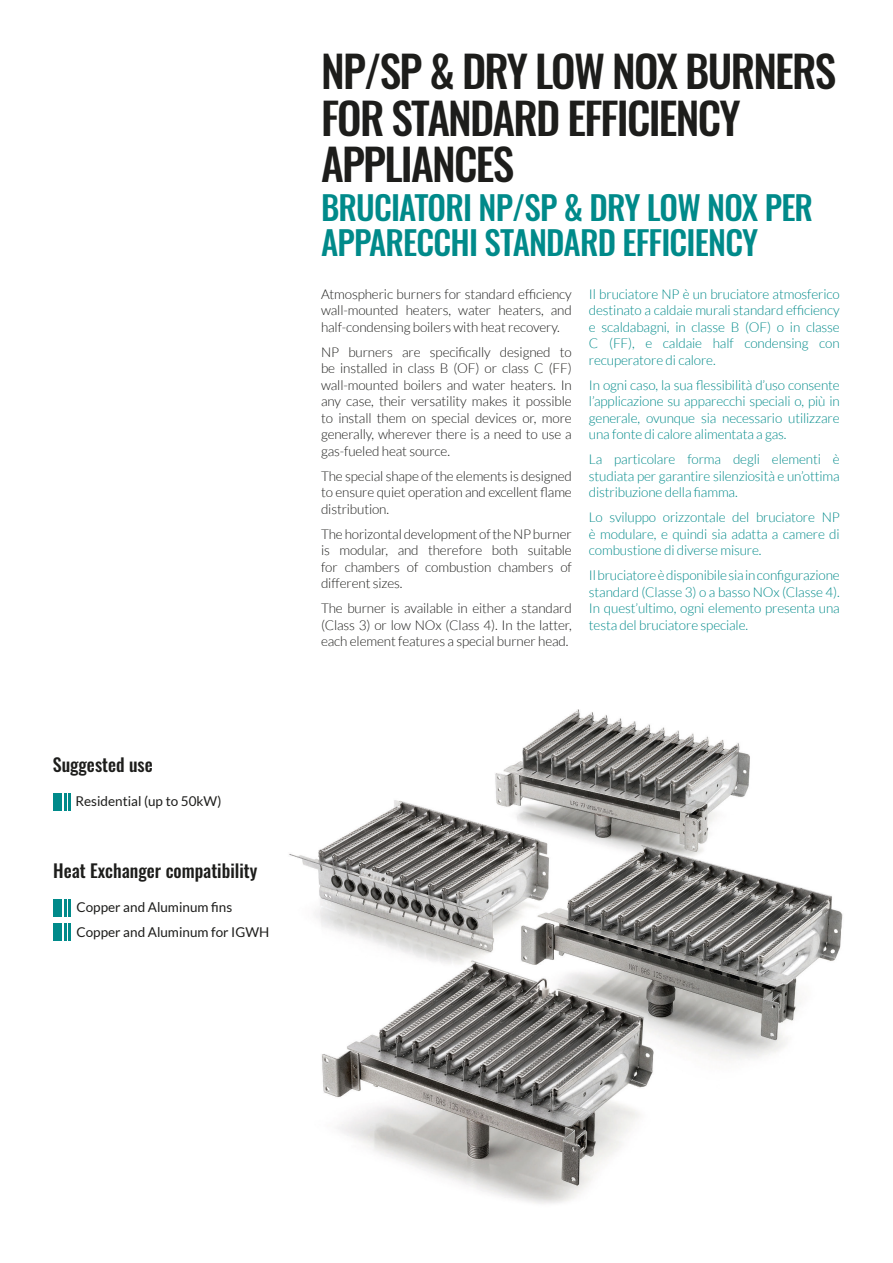
<style>
.page{position:relative;width:893px;height:1263px;background:#fff}
.page>*{position:absolute;margin:0;border:0;box-sizing:border-box;transform-origin:0 0}
.t1{font:500 43.5px/46.5px "Oswald";letter-spacing:-.04em;color:#1d1d1b}
.t2{font:500 33px/34.5px "Oswald";letter-spacing:-.025em;color:#008a8a}
.t3{font:500 18px "Oswald";color:#1d1d1b}
.t4{font:300 13.5px/16.5px "Lato";letter-spacing:-.01em;color:#1d1d1b;text-align:justify}
.t5{font:300 13.5px/16.5px "Lato";letter-spacing:-.01em;color:#008a8a;text-align:justify}
.t6{font:13.5px "Lato";color:#1d1d1b}
</style>
<div class="page">
<img style="left:289px;top:709px;width:554px;height:495px">
<div style="left:54px;top:899px;width:8px;height:18px;background:#008a8a"></div>
<hr style="left:64px;top:899px;width:3px;height:18px;background:#008a8a">
<hr style="left:68px;top:899px;width:3px;height:18px;background:#008a8a">
<div style="left:54px;top:793px;width:8px;height:17px;background:#008a8a"></div>
<hr style="left:64px;top:793px;width:3px;height:17px;background:#008a8a">
<hr style="left:68px;top:793px;width:3px;height:17px;background:#008a8a">
<div style="left:54px;top:923px;width:8px;height:18px;background:#008a8a"></div>
<hr style="left:64px;top:923px;width:3px;height:18px;background:#008a8a">
<hr style="left:68px;top:923px;width:3px;height:18px;background:#008a8a">
<hr style="left:892px;top:757px;width:1px;height:487px;background:#5ec0c8">
<p class="t3" style="left:53px;top:755px;width:102px">Suggested use</p>
<p class="t6" style="left:75px;top:794px;width:147px">Residential (up to 50kW)</p>
<p class="t3" style="left:53px;top:861px;width:206px">Heat Exchanger compatibility</p>
<p class="t6" style="left:77px;top:900px;width:157px">Copper and Aluminum fins</p>
<p class="t6" style="left:77px;top:925px;width:194px">Copper and Aluminum for IGWH</p>
<p class="t1" style="left:321px;top:51px;width:517px">NP/SP &amp; DRY LOW NOX BURNERS<br>FOR STANDARD EFFICIENCY<br>APPLIANCES</p>
<p class="t2" style="left:321px;top:192px;width:494px">BRUCIATORI NP/SP &amp; DRY LOW NOX PER<br>APPARECCHI STANDARD EFFICIENCY</p>
<p class="t5" style="left:589px;top:286px;width:252px">Il bruciatore NP è un bruciatore atmosferico destinato a caldaie murali standard efficiency e scaldabagni, in classe B (OF) o in classe C (FF), e caldaie half condensing con recuperatore di calore.</p>
<p class="t5" style="left:589px;top:377px;width:252px">In ogni caso, la sua flessibilità d’uso consente l’applicazione su apparecchi speciali o, più in generale, ovunque sia necessario utilizzare una fonte di calore alimentata a gas.</p>
<p class="t5" style="left:589px;top:451px;width:252px">La particolare forma degli elementi è studiata per garantire silenziosità e un’ottima distribuzione della fiamma.</p>
<p class="t5" style="left:589px;top:509px;width:252px">Lo sviluppo orizzontale del bruciatore NP è modulare, e quindi sia adatta a camere di combustione di diverse misure.</p>
<p class="t5" style="left:589px;top:567px;width:252px">Il bruciatore è disponibile sia in configurazione standard (Classe 3) o a basso NOx (Classe 4).<br>In quest’ultimo, ogni elemento presenta una testa del bruciatore speciale.</p>
<p class="t4" style="left:321px;top:286px;width:252px">Atmospheric burners for standard efficiency wall-mounted heaters, water heaters, and half-condensing boilers with heat recovery.</p>
<p class="t4" style="left:321px;top:344px;width:252px">NP burners are specifically designed to be installed in class B (OF) or class C (FF) wall-mounted boilers and water heaters. In any case, their versatility makes it possible to install them on special devices or, more generally, wherever there is a need to use a gas-fueled heat source.</p>
<p class="t4" style="left:321px;top:468px;width:252px">The special shape of the elements is designed to ensure quiet operation and excellent flame distribution.</p>
<p class="t4" style="left:321px;top:526px;width:252px">The horizontal development of the NP burner is modular, and therefore both suitable for chambers of combustion chambers of different sizes.</p>
<p class="t4" style="left:321px;top:600px;width:252px">The burner is available in either a standard (Class 3) or low NOx (Class 4). In the latter, each element features a special burner head.</p>
</div>
